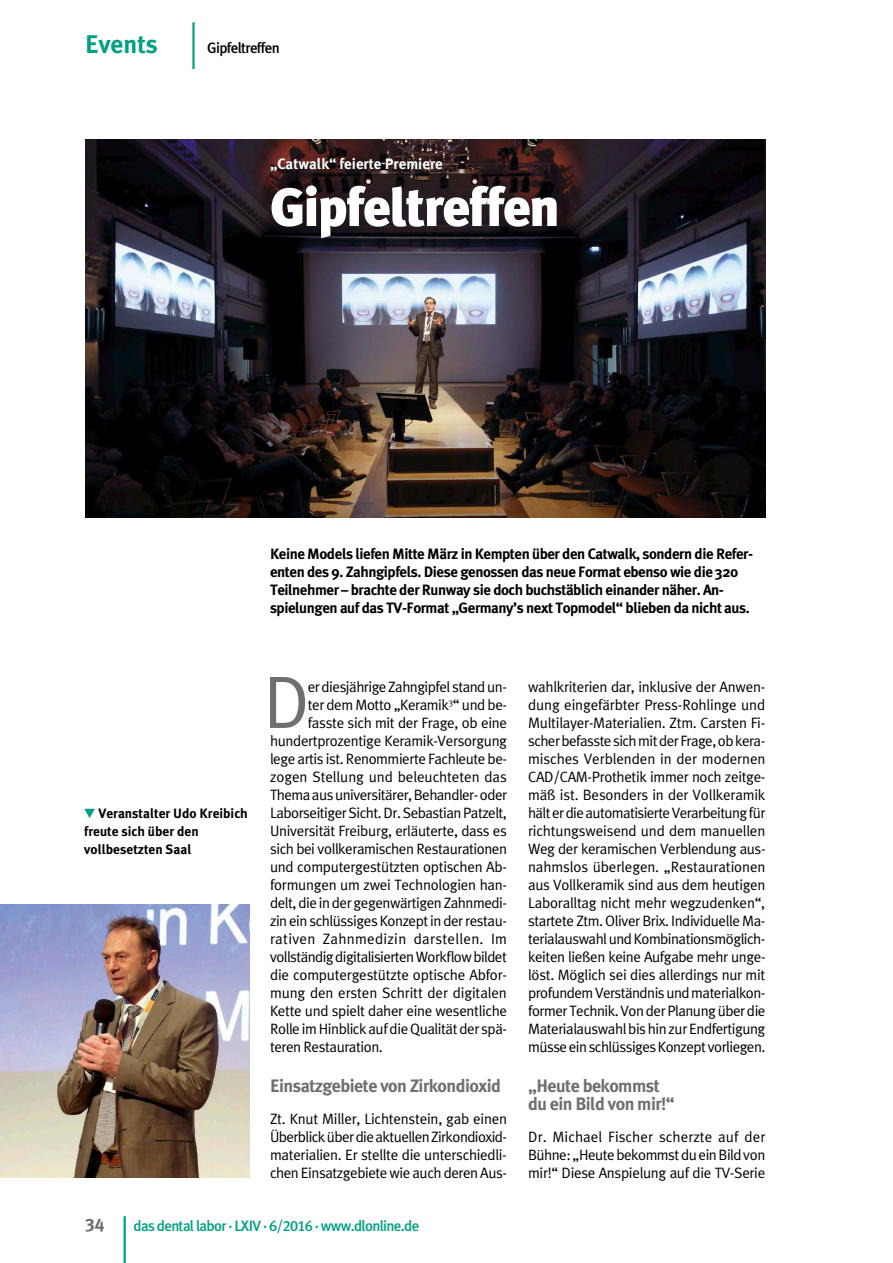
<style>
.page{position:relative;width:893px;height:1263px;background:#fff}
.page>*{position:absolute;margin:0;border:0;box-sizing:border-box;transform-origin:0 0}
.t1{font:74.25px "Meta Plus Normal";color:#6f6f6e}
.t2{font:64.95px "Helvetica Neue";color:#00a082;scale:.39 1}
.t3{font:900 54px "Meta Plus";letter-spacing:-.03em;color:#fff}
.t4{font:700 25.5px "Meta Plus";color:#00a082}
.t5{font:700 18px/18px "Meta Plus";letter-spacing:-.03em;color:#6f6f6e}
.t6{font:18px "Meta Plus Bold Caps";color:#6f6f6e}
.t7{font:15px/18px "Meta Plus Normal";letter-spacing:-.03em;color:#000;text-align:justify}
.t8{font:700 15px/18px "Meta Plus";letter-spacing:-.03em;color:#000}
.t9{font:500 15px "Meta Plus";letter-spacing:-.045em;color:#00a082}
.t10{font:15px "Meta Plus Normal";letter-spacing:-.01em;color:#000}
.t11{font:15px "Meta Plus Normal";letter-spacing:-.005em;color:#000}
.t12{font:15px "Meta Plus Normal";letter-spacing:.02em;color:#000}
.t13{font:700 15px "Meta Plus";color:#fff}
.t14{font:500 15px "Meta Plus";letter-spacing:-.045em;color:#000}
.t15{font:700 13.5px/18px "Meta Plus";color:#000}
.s1{font-family:"All You Need";font-weight:400;color:#00a082}
.s2{font-family:"Meta Plus Medium Caps";font-weight:400}
</style>
<div class="page">
<hr style="left:124px;top:1216px;width:2px;height:47px;background:#00a082">
<img style="left:0;top:904px;width:250px;height:274px">
<img style="left:85px;top:140px;width:680px;height:378px">
<h3 class="t4" style="left:85px;top:29px;width:74px">Events</h3>
<h2 class="t2" style="left:191px;top:-1px;width:16px">l</h2>
<p class="t14" style="left:207px;top:39px;width:74px">Gipfeltreffen</p>
<p class="t13" style="left:270px;top:155px;width:174px">„Catwalk“ feierte Premiere</p>
<h3 class="t3" style="left:270px;top:176px;width:291px">Gipfeltreffen</h3>
<p class="t8" style="left:270px;top:545px;width:485px">Keine Models liefen Mitte März in Kempten über den Catwalk, sondern die Refer&shy;enten des 9. Zahngipfels. Diese genossen das neue Format ebenso wie die 320<br>Teilnehmer – brachte der Runway sie doch buchstäblich einander näher. An&shy;spielungen auf das TV-Format „Germany’s next Topmodel“ blieben da nicht aus.</p>
<p class="t15" style="left:84px;top:804px;width:165px"><span class="s1">f</span> Veranstalter Udo Kreibich freute sich über den vollbesetzten Saal</p>
<h1 class="t1" style="left:263px;top:659px;width:48px">D</h1>
<p class="t7" style="left:308px;top:677px;width:201px">er diesjährige Zahngipfel stand un-</p>
<p class="t7" style="left:308px;top:695px;width:201px">ter dem Motto „Keramik<sup>3</sup>“ und be-</p>
<p class="t7" style="left:308px;top:713px;width:201px">fasste sich mit der Frage, ob eine</p>
<p class="t7" style="left:270px;top:731px;width:239px">hundertprozentige Keramik-Versorgung</p>
<p class="t7" style="left:270px;top:749px;width:239px">lege artis ist. Renommierte Fachleute be-</p>
<p class="t11" style="left:270px;top:768px;width:238px">zogen Stellung und beleuchteten das</p>
<p class="t7" style="left:270px;top:785px;width:239px">Thema aus universitärer, Behandler- oder</p>
<p class="t7" style="left:270px;top:803px;width:238px">Laborseitiger Sicht. Dr. Sebastian Patzelt,</p>
<p class="t7" style="left:270px;top:821px;width:238px">Universität Freiburg, erläuterte, dass es</p>
<p class="t7" style="left:270px;top:839px;width:238px">sich bei vollkeramischen Restaurationen</p>
<p class="t7" style="left:270px;top:857px;width:238px">und computergestützten optischen Ab-</p>
<p class="t7" style="left:270px;top:875px;width:238px">formungen um zwei Technologien han-</p>
<p class="t7" style="left:270px;top:893px;width:238px">delt, die in der gegenwärtigen Zahnmedi-</p>
<p class="t7" style="left:270px;top:911px;width:238px">zin ein schlüssiges Konzept in der restau-</p>
<p class="t12" style="left:270px;top:930px;width:239px">rativen Zahnmedizin darstellen. Im</p>
<p class="t7" style="left:270px;top:947px;width:238px">vollständig digitalisierten Workflow bildet</p>
<p class="t7" style="left:270px;top:965px;width:239px">die computergestützte optische Abfor-</p>
<p class="t10" style="left:270px;top:984px;width:238px">mung den ersten Schritt der digitalen</p>
<p class="t7" style="left:270px;top:1001px;width:239px">Kette und spielt daher eine wesentliche</p>
<p class="t7" style="left:270px;top:1019px;width:239px">Rolle im Hinblick auf die Qualität der spä-</p>
<p class="t7" style="left:270px;top:1037px;width:114px">teren Restauration.</p>
<p class="t5" style="left:270px;top:1077px;width:233px">Einsatzgebiete von Zirkondioxid</p>
<p class="t7" style="left:270px;top:1109px;width:239px">Zt. Knut Miller, Lichtenstein, gab einen Überblick über die aktuellen Zirkondioxid&shy;materialien. Er stellte die unterschiedli&shy;chen Einsatzgebiete wie auch deren Aus-</p>
<p class="t6" style="left:85px;top:1214px;width:21px">34</p>
<p class="t9" style="left:133px;top:1217px;width:287px">das dental labor · LXIV · <span class="s2">6/2016</span> · www.dlonline.de</p>
<p class="t7" style="left:528px;top:677px;width:239px">wahlkriterien dar, inklusive der Anwen&shy;dung eingefärbter Press-Rohlinge und Multilayer-Materialien. Ztm. Carsten Fi&shy;scher befasste sich mit der Frage, ob kera&shy;misches Verblenden in der modernen CAD/CAM-Prothetik immer noch zeitge&shy;mäß ist. Besonders in der Vollkeramik hält er die automatisierte Verarbeitung für richtungsweisend und dem manuellen Weg der keramischen Verblendung aus&shy;nahmslos überlegen. „Restaurationen aus Vollkeramik sind aus dem heutigen Laboralltag nicht mehr wegzudenken“, startete Ztm. Oliver Brix. Individuelle Ma&shy;terialauswahl und Kombinationsmöglich&shy;keiten ließen keine Aufgabe mehr unge&shy;löst. Möglich sei dies allerdings nur mit profundem Verständnis und materialkon&shy;former Technik. Von der Planung über die Materialauswahl bis hin zur Endfertigung müsse ein schlüssiges Konzept vorliegen.</p>
<p class="t5" style="left:528px;top:1077px;width:148px">„Heute bekommst du ein Bild von mir!“</p>
<p class="t7" style="left:528px;top:1127px;width:239px">Dr. Michael Fischer scherzte auf der Bühne: „Heute bekommst du ein Bild von mir!“ Diese Anspielung auf die TV-Serie</p>
</div>
